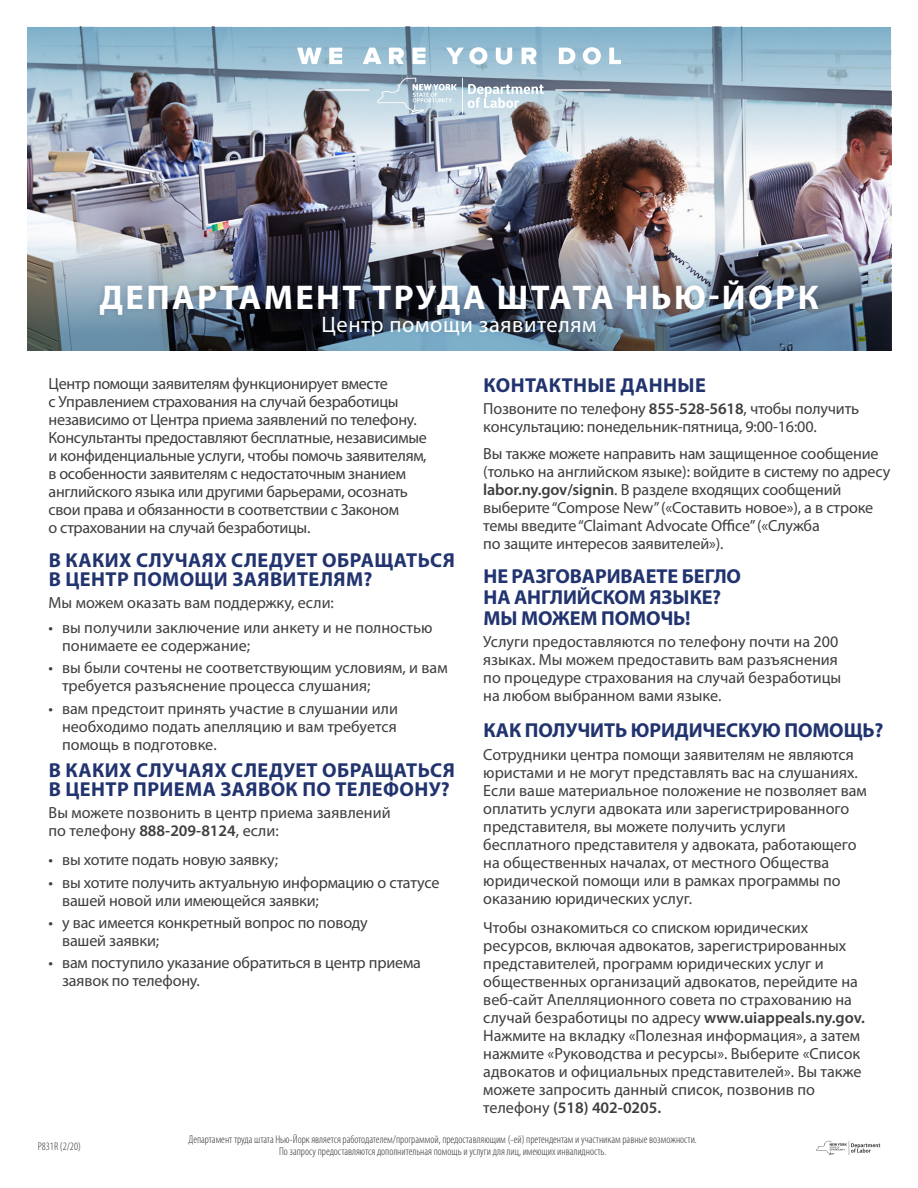
<style>
.page{position:relative;width:918px;height:1188px;background:#fff}
.page>*{position:absolute;margin:0;border:0;box-sizing:border-box;transform-origin:0 0}
.Fact_Sheet_Headline{font:700 34.5px "Myriad Pro";letter-spacing:.07em;color:#fff}
.Fact_Sheet_Sub-head{font:22.5px "Myriad Pro";letter-spacing:.025em;color:#fff}
.Section_Headline{font:700 20.25px/18.9px "Myriad Pro";letter-spacing:.02em;color:#22346f}
.Section_Headline-2{font:700 20.25px/21px "Myriad Pro";letter-spacing:-.005em;color:#22346f}
.Body_Copy{font:16.2px/18px "Myriad Pro";letter-spacing:-.005em;color:#3e3e3f}
.Sub-bullets{font:16.2px "Myriad Pro";color:#3e3e3f}
.Disclaimer{font:300 condensed 11.25px/12px "Myriad Pro";color:#312f30;text-align:center}
.P{font:300 condensed 11.25px "Myriad Pro";color:#312f30}
.s1{font-weight:600}
</style>
<div class="page">
<img style="left:27px;top:162px;width:864px;height:73px">
<img style="left:27px;top:27px;width:864px;height:135px">
<img style="left:27px;top:235px;width:864px;height:116px">
<svg style="left:816px;top:1141px;width:64px;height:14px"></svg>
<svg style="left:468px;top:84px;width:76px;height:24px"></svg>
<hr style="left:462px;top:78px;width:1px;height:36px;background:#fff">
<svg style="left:377px;top:78px;width:80px;height:36px;background:#b0c3d0"></svg>
<hr style="left:555px;top:89px;width:55px;height:2px;background:#fff">
<hr style="left:314px;top:89px;width:56px;height:2px;background:#fff">
<svg style="left:297px;top:48px;width:25px;height:16px"></svg>
<svg style="left:329px;top:48px;width:13px;height:16px"></svg>
<svg style="left:363px;top:48px;width:19px;height:16px"></svg>
<svg style="left:389px;top:48px;width:15px;height:16px"></svg>
<svg style="left:413px;top:48px;width:13px;height:16px"></svg>
<svg style="left:446px;top:47px;width:41px;height:17px"></svg>
<svg style="left:496px;top:48px;width:16px;height:16px"></svg>
<svg style="left:522px;top:48px;width:15px;height:16px"></svg>
<svg style="left:559px;top:48px;width:16px;height:16px"></svg>
<svg style="left:583px;top:47px;width:18px;height:17px"></svg>
<svg style="left:609px;top:48px;width:12px;height:16px"></svg>
<div style="left:94px;top:275px;width:730px;height:67px;background:#002953;opacity:.2"></div>
<p class="Fact_Sheet_Headline" style="left:99px;top:275px;width:721px">ДЕПАРТАМЕНТ ТРУДА ШТАТА НЬЮ-ЙОРК</p>
<p class="Fact_Sheet_Sub-head" style="left:321px;top:310px;width:277px">Центр помощи заявителям</p>
<p class="Body_Copy" style="left:49px;top:374px;width:380px">Центр помощи заявителям функционирует вместе<br>с Управлением страхования на случай безработицы независимо от Центра приема заявлений по телефону.<br>Консультанты предоставляют бесплатные, независимые и конфиденциальные услуги, чтобы помочь заявителям, в особенности заявителям с недостаточным знанием английского языка или другими барьерами, осознать свои права и обязанности в соответствии с Законом<br>о страховании на случай безработицы.</p>
<p class="Section_Headline" style="left:49px;top:550px;width:408px">В КАКИХ СЛУЧАЯХ СЛЕДУЕТ ОБРАЩАТЬСЯ<br>В ЦЕНТР ПОМОЩИ ЗАЯВИТЕЛЯМ?</p>
<p class="Sub-bullets" style="left:49px;top:593px;width:287px">Мы можем оказать вам поддержку, если:</p>
<p class="Body_Copy" style="left:62px;top:618px;width:372px;text-indent:-14px">• вы получили заключение или анкету и не полностью понимаете ее содержание;</p>
<p class="Body_Copy" style="left:62px;top:659px;width:387px;text-indent:-14px">• вы были сочтены не соответствующим условиям, и вам требуется разъяснение процесса слушания;</p>
<p class="Body_Copy" style="left:62px;top:699px;width:337px;text-align:justify;text-indent:-14px">• вам предстоит принять участие в слушании или необходимо подать апелляцию и вам требуется помощь в подготовке.</p>
<p class="Section_Headline" style="left:49px;top:760px;width:408px">В КАКИХ СЛУЧАЯХ СЛЕДУЕТ ОБРАЩАТЬСЯ<br>В ЦЕНТР ПРИЕМА ЗАЯВОК ПО ТЕЛЕФОНУ?</p>
<p class="Body_Copy" style="left:49px;top:804px;width:344px">Вы можете позвонить в центр приема заявлений по телефону <span class="s1">888-209-8124</span>, если:</p>
<p class="Body_Copy" style="left:49px;top:851px;width:231px">• вы хотите подать новую заявку;</p>
<p class="Body_Copy" style="left:62px;top:873px;width:379px;text-indent:-14px">• вы хотите получить актуальную информацию о статусе вашей новой или имеющейся заявки;</p>
<p class="Body_Copy" style="left:62px;top:913px;width:307px;text-indent:-14px">• у вас имеется конкретный вопрос по поводу вашей заявки;</p>
<p class="Body_Copy" style="left:62px;top:953px;width:361px;text-indent:-14px">• вам поступило указание обратиться в центр приема заявок по телефону.</p>
<p class="Section_Headline" style="left:484px;top:375px;width:224px">КОНТАКТНЫЕ ДАННЫЕ</p>
<p class="Body_Copy" style="left:483px;top:400px;width:377px">Позвоните по телефону <span class="s1">855-528-5618</span>, чтобы получить консультацию: понедельник-пятница, 9:00-16:00.</p>
<p class="Body_Copy" style="left:483px;top:444px;width:409px">Вы также можете направить нам защищенное сообщение (только на английском языке): войдите в систему по адресу <span class="s1">labor.ny.gov/signin</span>. В разделе входящих сообщений выберите “Compose New” («Составить новое»), а в строке темы введите “Claimant Advocate Office” («Служба<br>по защите интересов заявителей»).</p>
<p class="Section_Headline-2" style="left:484px;top:565px;width:259px">НЕ РАЗГОВАРИВАЕТЕ БЕГЛО<br>НА АНГЛИЙСКОМ ЯЗЫКЕ?<br>МЫ МОЖЕМ ПОМОЧЬ!</p>
<p class="Body_Copy" style="left:483px;top:633px;width:360px">Услуги предоставляются по телефону почти на 200 языках. Мы можем предоставить вам разъяснения по процедуре страхования на случай безработицы на любом выбранном вами языке.</p>
<p class="Section_Headline-2" style="left:484px;top:719px;width:401px">КАК ПОЛУЧИТЬ ЮРИДИЧЕСКУЮ ПОМОЩЬ?</p>
<p class="Body_Copy" style="left:483px;top:745px;width:385px">Сотрудники центра помощи заявителям не являются юристами и не могут представлять вас на слушаниях.<br>Если ваше материальное положение не позволяет вам оплатить услуги адвоката или зарегистрированного представителя, вы можете получить услуги бесплатного представителя у адвоката, работающего на общественных началах, от местного Общества юридической помощи или в рамках программы по оказанию юридических услуг.</p>
<p class="Body_Copy" style="left:483px;top:918px;width:383px">Чтобы ознакомиться со списком юридических ресурсов, включая адвокатов, зарегистрированных представителей, программ юридических услуг и общественных организаций адвокатов, перейдите на веб-сайт Апелляционного совета по страхованию на случай безработицы по адресу <span class="s1">www.uiappeals.ny.gov.<br></span>Нажмите на вкладку «Полезная информация», а затем нажмите «Руководства и ресурсы». Выберите «Список адвокатов и официальных представителей». Вы также можете запросить данный список, позвонив по телефону <span class="s1">(518) 402-0205.</span></p>
<p class="Disclaimer" style="left:189px;top:1134px;width:510px">Департамент труда штата Нью-Йорк является работодателем/программой, предоставляющим (-ей) претендентам и участникам равные возможности.<br>По запросу предоставляются дополнительная помощь и услуги для лиц, имеющих инвалидность.</p>
<p class="P" style="left:38px;top:1140px;width:45px">P831R (2/20)</p>
</div>
